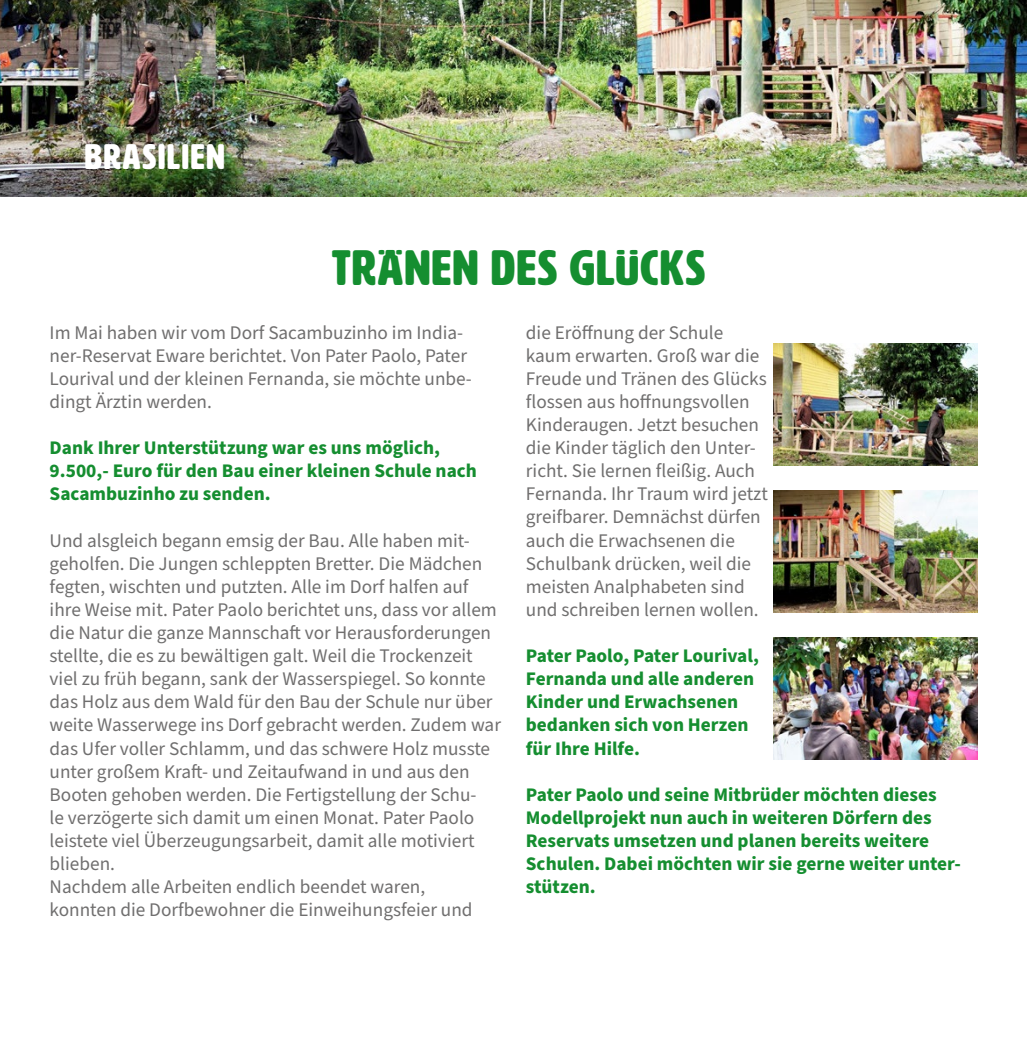
<style>
.page{position:relative;width:1027px;height:1042px;background:#fff}
.page>*{position:absolute;margin:0;border:0;box-sizing:border-box;transform-origin:0 0}
.t1{font:49px "HWT Artz";letter-spacing:.03em;color:#158e30}
.t2{font:35px "HWT Artz";letter-spacing:.05em;color:#fff}
.t3{font:19.25px/23.1px "Source Sans Pro";color:#706f6f}
.t4{font:700 19.25px/23.1px "Source Sans Pro";color:#158e30}
</style>
<div class="page">
<img style="left:0;top:0;width:1027px;height:196px">
<img style="left:774px;top:343px;width:203px;height:123px">
<img style="left:774px;top:490px;width:203px;height:123px">
<img style="left:774px;top:637px;width:203px;height:123px">
<h2 class="t2" style="left:85px;top:138px;width:141px">BRASILIEN</h2>
<h1 class="t1" style="left:332px;top:242px;width:375px">TRÄNEN DES GLÜCKS</h1>
<p class="t3" style="left:50px;top:321px;width:424px">Im Mai haben wir vom Dorf Sacambuzinho im India&shy;ner-Reservat Eware berichtet. Von Pater Paolo, Pater Lourival und der kleinen Fernanda, sie möchte unbe&shy;dingt Ärztin werden.</p>
<p class="t4" style="left:50px;top:437px;width:429px">Dank Ihrer Unterstützung war es uns möglich,<br>9.500,- Euro für den Bau einer kleinen Schule nach<br>Sacambuzinho zu senden.</p>
<p class="t3" style="left:50px;top:529px;width:453px">Und alsgleich begann emsig der Bau. Alle haben mit&shy;geholfen. Die Jungen schleppten Bretter. Die Mädchen fegten, wischten und putzten. Alle im Dorf halfen auf ihre Weise mit. Pater Paolo berichtet uns, dass vor allem die Natur die ganze Mannschaft vor Herausforderungen stellte, die es zu bewältigen galt. Weil die Trockenzeit viel zu früh begann, sank der Wasserspiegel. So konnte das Holz aus dem Wald für den Bau der Schule nur über weite Wasserwege ins Dorf gebracht werden. Zudem war das Ufer voller Schlamm, und das schwere Holz musste unter großem Kraft- und Zeitaufwand in und aus den Booten gehoben werden. Die Fertigstellung der Schu-<br>le verzögerte sich damit um einen Monat. Pater Paolo leistete viel Überzeugungsarbeit, damit alle motiviert blieben.<br>Nachdem alle Arbeiten endlich beendet waren,<br>konnten die Dorfbewohner die Einweihungsfeier und</p>
<p class="t3" style="left:526px;top:321px;width:244px">die Eröffnung der Schule kaum erwarten. Groß war die<br>Freude und Tränen des Glücks flossen aus hoffnungsvollen<br>Kinderaugen. Jetzt besuchen die Kinder täglich den Unter&shy;richt. Sie lernen fleißig. Auch<br>Fernanda. Ihr Traum wird jetzt greifbarer. Demnächst dürfen auch die Erwachsenen die<br>Schulbank drücken, weil die meisten Analphabeten sind und schreiben lernen wollen.</p>
<p class="t4" style="left:526px;top:644px;width:234px">Pater Paolo, Pater Lourival,<br>Fernanda und alle anderen<br>Kinder und Erwachsenen bedanken sich von Herzen für Ihre Hilfe.</p>
<p class="t4" style="left:526px;top:783px;width:437px">Pater Paolo und seine Mitbrüder möchten dieses Modellprojekt nun auch in weiteren Dörfern des Reservats umsetzen und planen bereits weitere Schulen. Dabei möchten wir sie gerne weiter unter&shy;stützen.</p>
</div>
